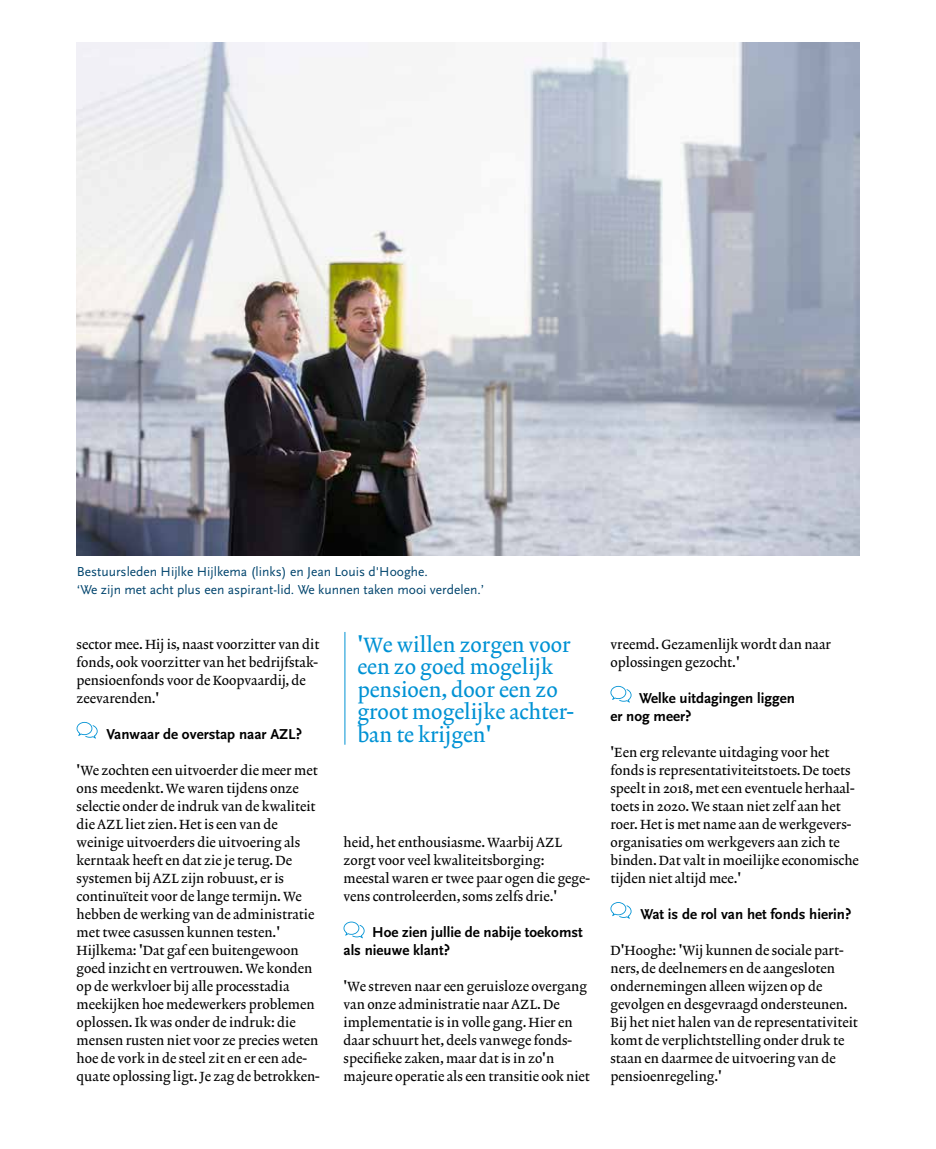
<style>
.page{position:relative;width:936px;height:1149px;background:#fff}
.page>*{position:absolute;margin:0;border:0;box-sizing:border-box;transform-origin:0 0}
.t1{font:21px/22.5px "Lexicon No 2 Roman A";color:#0092d4}
.t2{font:700 15px/18px "Scala Sans OT";color:#000}
.t3{font:13.5px/18px "Lexicon No 2 Roman A";color:#000}
.t4{font:13.5px/18px "Scala Sans OT";color:#00446d}
</style>
<div class="page">
<img style="left:77px;top:43px;width:782px;height:512px">
<svg style="left:77px;top:721px;width:21px;height:17px"></svg>
<svg style="left:343px;top:921px;width:21px;height:16px"></svg>
<svg style="left:610px;top:685px;width:21px;height:17px"></svg>
<svg style="left:610px;top:902px;width:21px;height:16px"></svg>
<hr style="left:344px;top:631px;width:1px;height:113px;background:#0092d4">
<p class="t4" style="left:77px;top:563px;width:409px">Bestuursleden Hijlke Hijlkema (links) en Jean Louis d'Hooghe.<br>‘We zijn met acht plus een aspirant-lid. We kunnen taken mooi verdelen.’</p>
<p class="t3" style="left:77px;top:635px;width:244px">sector mee. Hij is, naast voorzitter van dit fonds, ook voorzitter van het bedrijfstak&shy;pensioenfonds voor de Koopvaardij, de zeevarenden.'</p>
<p class="t2" style="left:107px;top:724px;width:197px">Vanwaar de overstap naar AZL?</p>
<p class="t3" style="left:77px;top:761px;width:245px">'We zochten een uitvoerder die meer met ons meedenkt. We waren tijdens onze selectie onder de indruk van de kwaliteit die AZL liet zien. Het is een van de weinige uitvoerders die uitvoering als kerntaak heeft en dat zie je terug. De systemen bij AZL zijn robuust, er is continuïteit voor de lange termijn. We hebben de werking van de administratie met twee casussen kunnen testen.' Hijlkema: 'Dat gaf een buitengewoon goed inzicht en vertrouwen. We konden op de werkvloer bij alle processtadia meekijken hoe medewerkers problemen oplossen. Ik was onder de indruk: die mensen rusten niet voor ze precies weten hoe de vork in de steel zit en er een ade&shy;quate oplossing ligt. Je zag de betrokken-</p>
<h1 class="t1" style="left:357px;top:634px;width:218px">'We willen zorgen voor een zo goed mogelijk pensioen, door een zo groot mogelijke achter&shy;ban te krijgen'</h1>
<p class="t3" style="left:343px;top:833px;width:248px">heid, het enthousiasme. Waarbij AZL zorgt voor veel kwaliteitsborging: meestal waren er twee paar ogen die gege&shy;vens controleerden, soms zelfs drie.'</p>
<p class="t2" style="left:343px;top:922px;width:241px;text-indent:29px">Hoe zien jullie de nabije toekomst als nieuwe klant?</p>
<p class="t3" style="left:343px;top:977px;width:248px">'We streven naar een geruisloze overgang van onze administratie naar AZL. De implementatie is in volle gang. Hier en daar schuurt het, deels vanwege fonds&shy;specifieke zaken, maar dat is in zo'n majeure operatie als een transitie ook niet</p>
<p class="t3" style="left:610px;top:635px;width:222px">vreemd. Gezamenlijk wordt dan naar oplossingen gezocht.'</p>
<p class="t2" style="left:610px;top:688px;width:186px;text-indent:29px">Welke uitdagingen liggen er nog meer?</p>
<p class="t3" style="left:610px;top:743px;width:250px">'Een erg relevante uitdaging voor het fonds is representativiteitstoets. De toets speelt in 2018, met een eventuele herhaal&shy;toets in 2020. We staan niet zelf aan het roer. Het is met name aan de werkgevers&shy;organisaties om werkgevers aan zich te binden. Dat valt in moeilijke economische tijden niet altijd mee.'</p>
<p class="t2" style="left:640px;top:904px;width:212px">Wat is de rol van het fonds hierin?</p>
<p class="t3" style="left:610px;top:941px;width:249px">D'Hooghe: 'Wij kunnen de sociale part&shy;ners, de deelnemers en de aangesloten ondernemingen alleen wijzen op de gevolgen en desgevraagd ondersteunen.<br>Bij het niet halen van de representativiteit komt de verplichtstelling onder druk te staan en daarmee de uitvoering van de pensioenregeling.'</p>
</div>
